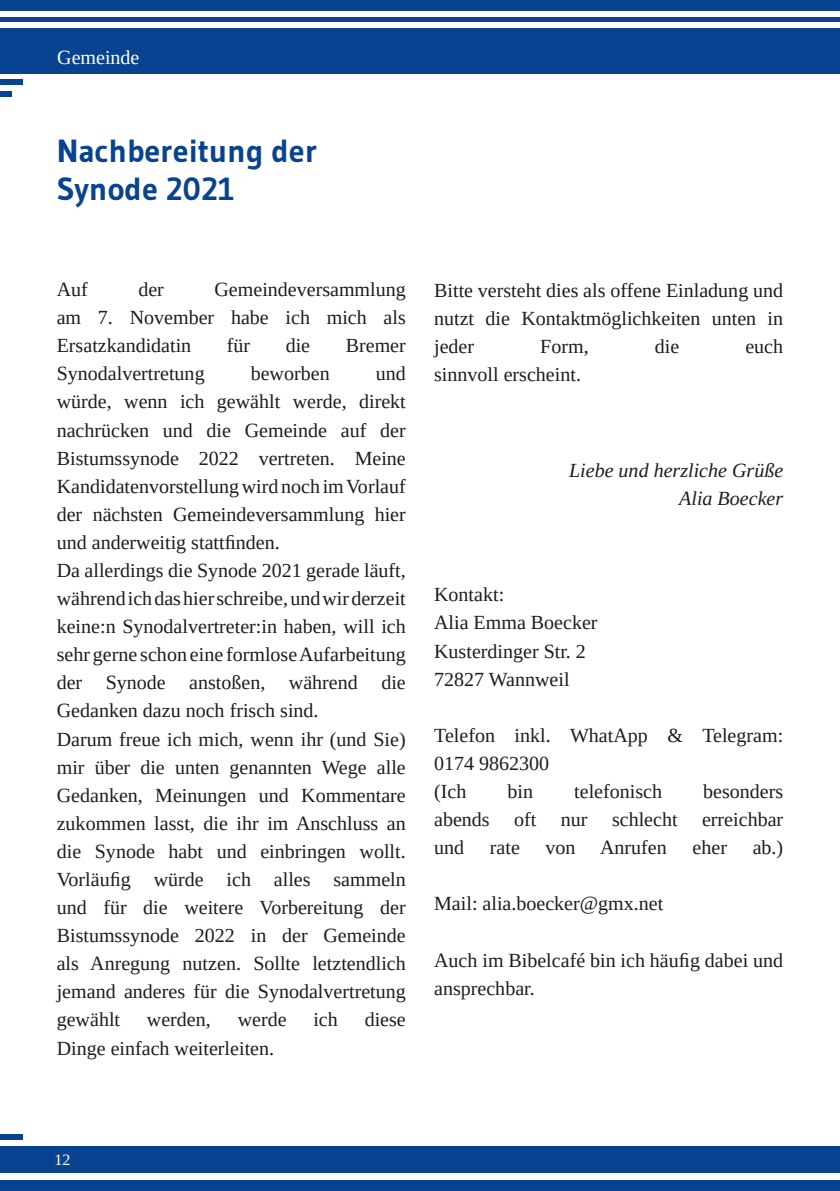
<style>
.page{position:relative;width:840px;height:1191px;background:#fff}
.page>*{position:absolute;margin:0;border:0;box-sizing:border-box;transform-origin:0 0}
.t1{font:700 32px/38.4px "Gudea";color:#084391}
.t2{font:20px/28px "Tinos";color:#1d1d1b}
.t3{font:italic 20px/28px "Tinos";color:#1d1d1b;text-align:right}
.t4{font:20px "Tinos";color:#fff}
.t5{font:16px "Tinos";color:#fff}
</style>
<div class="page">
<div style="left:0;top:0;width:839px;height:74px;background:#084391"></div>
<div style="left:0;top:1147px;width:839px;height:44px;background:#084391"></div>
<div style="left:0;top:11px;width:839px;height:6px;background:#fff"></div>
<div style="left:0;top:23px;width:839px;height:5px;background:#fff"></div>
<div style="left:0;top:79px;width:23px;height:6px;background:#084391"></div>
<div style="left:0;top:91px;width:11px;height:5px;background:#084391"></div>
<div style="left:0;top:1174px;width:839px;height:6px;background:#fff"></div>
<div style="left:0;top:1134px;width:23px;height:6px;background:#084391"></div>
<p class="t4" style="left:57px;top:44px;width:84px">Gemeinde</p>
<p class="t1" style="left:57px;top:131px;width:262px">Nachbereitung der<br>Synode 2021</p>
<p class="t2" style="left:57px;top:275px;width:33px">Auf</p>
<p class="t2" style="left:138px;top:275px;width:27px">der</p>
<p class="t2" style="left:57px;top:275px;width:350px;text-align:justify;text-indent:158px">Gemeindeversammlung am 7. November habe ich mich als Ersatzkandidatin</p>
<p class="t2" style="left:227px;top:331px;width:25px">für</p>
<p class="t2" style="left:285px;top:331px;width:26px">die</p>
<p class="t2" style="left:345px;top:331px;width:61px">Bremer</p>
<p class="t2" style="left:57px;top:359px;width:350px;text-indent:319px">und würde, wenn ich gewählt werde, direkt nachrücken und die Gemeinde auf der Bistumssynode 2022 vertreten. Meine Kandidatenvorstellung wird noch im Vorlauf der nächsten Gemeindeversammlung hier und anderweitig stattfinden.<br>Da allerdings die Synode 2021 gerade läuft, während ich das hier schreibe, und wir derzeit keine:n Synodalvertreter:in haben, will ich sehr gerne schon eine formlose Aufarbeitung der Synode anstoßen, während die Gedanken dazu noch frisch sind.<br>Darum freue ich mich, wenn ihr (und Sie) mir über die unten genannten Wege alle Gedanken, Meinungen und Kommentare zukommen lasst, die ihr im Anschluss an die Synode habt und einbringen wollt.<br>Vorläufig würde ich alles sammeln und für die weitere Vorbereitung der Bistumssynode 2022 in der Gemeinde als Anregung nutzen. Sollte letztendlich jemand anderes für die Synodalvertretung gewählt</p>
<p class="t2" style="left:57px;top:359px;width:149px">Synodalvertretung</p>
<p class="t2" style="left:250px;top:359px;width:80px">beworben</p>
<p class="t2" style="left:147px;top:1005px;width:65px">werden,</p>
<p class="t2" style="left:237px;top:1005px;width:50px">werde</p>
<p class="t2" style="left:313px;top:1005px;width:26px">ich</p>
<p class="t2" style="left:364px;top:1005px;width:43px">diese</p>
<p class="t2" style="left:57px;top:1033px;width:219px">Dinge einfach weiterleiten.</p>
<p class="t2" style="left:434px;top:276px;width:350px;text-align:justify">Bitte versteht dies als offene Einladung und nutzt die Kontaktmöglichkeiten unten in jeder</p>
<p class="t2" style="left:540px;top:332px;width:50px">Form,</p>
<p class="t2" style="left:654px;top:332px;width:26px">die</p>
<p class="t2" style="left:745px;top:332px;width:39px">euch</p>
<p class="t2" style="left:434px;top:360px;width:148px">sinnvoll erscheint.</p>
<p class="t3" style="left:569px;top:456px;width:215px">Liebe und herzliche Grüße<br>Alia Boecker</p>
<p class="t2" style="left:434px;top:580px;width:165px">Kontakt:<br>Alia Emma Boecker<br>Kusterdinger Str. 2<br>72827 Wannweil</p>
<p class="t2" style="left:434px;top:721px;width:350px">Telefon inkl. WhatApp &amp; Telegram:<br>0174 9862300<br>(Ich</p>
<p class="t2" style="left:507px;top:777px;width:27px">bin</p>
<p class="t2" style="left:574px;top:777px;width:89px">telefonisch</p>
<p class="t2" style="left:434px;top:777px;width:350px;text-align:justify;text-indent:269px">besonders abends oft nur schlecht erreichbar und</p>
<p class="t2" style="left:489px;top:833px;width:31px">rate</p>
<p class="t2" style="left:545px;top:833px;width:123px">von Anrufen</p>
<p class="t2" style="left:692px;top:833px;width:36px">eher</p>
<p class="t2" style="left:752px;top:833px;width:32px">ab.)</p>
<p class="t2" style="left:434px;top:889px;width:230px">Mail: alia.boecker@gmx.net</p>
<p class="t2" style="left:434px;top:945px;width:350px">Auch im Bibelcafé bin ich häufig dabei und ansprechbar.</p>
<p class="t5" style="left:55px;top:1149px;width:17px">12</p>
</div>
